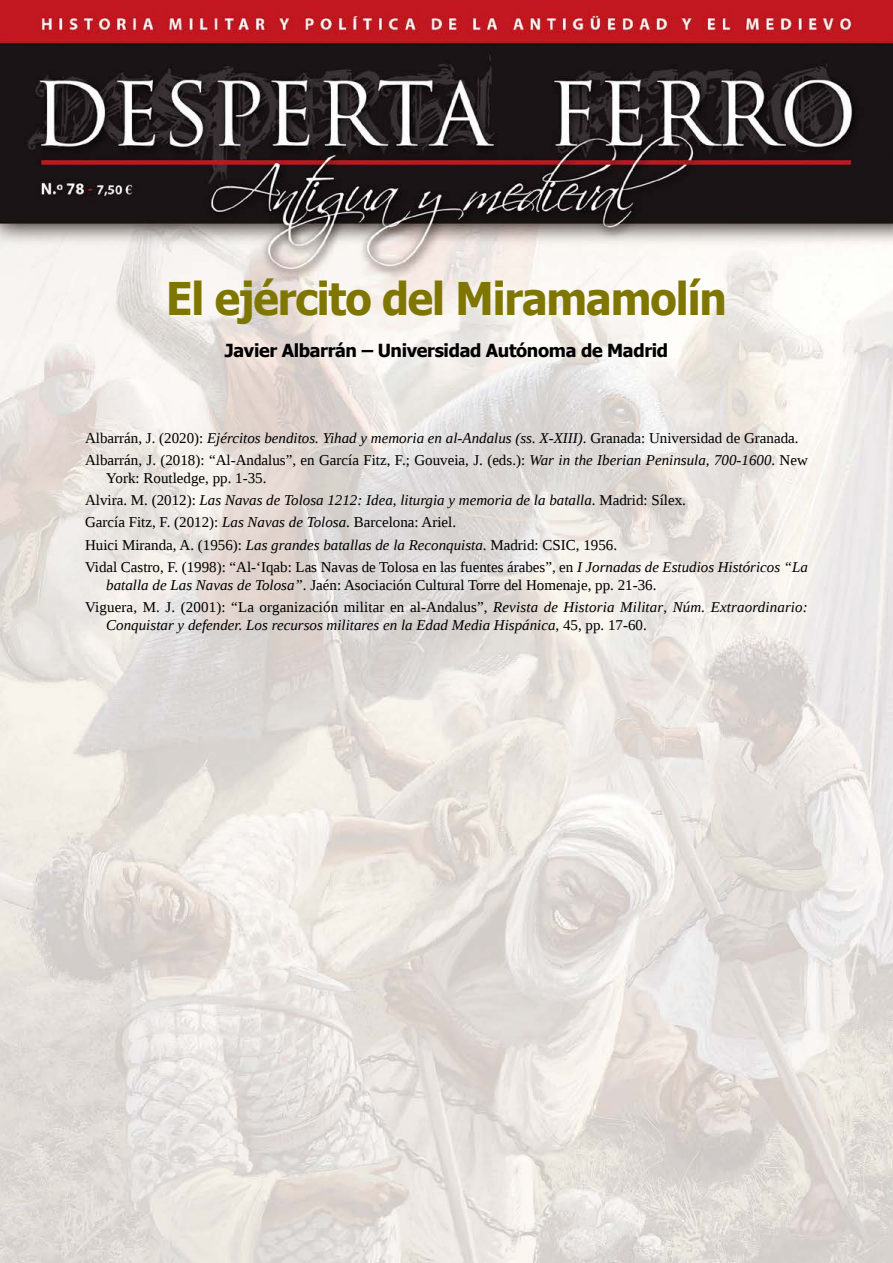
<style>
.page{position:relative;width:893px;height:1263px;background:#fff}
.page>*{position:absolute;margin:0;border:0;box-sizing:border-box;transform-origin:0 0}
.t1{font:700 45px "Tahoma";letter-spacing:-.025em;color:#7f7600;scale:.95 1}
.t2{font:700 18px "Tahoma";letter-spacing:-.02em;color:#000}
.t3{font:15px/22.2px "Liberation Serif";color:#000}
.t4{font:italic 15px "Liberation Serif";color:#000}
.s1{font-style:italic}
.s2{font-style:normal}
</style>
<div class="page">
<img style="left:0;top:0;width:893px;height:1263px">
<h1 class="t1" style="left:166px;top:278px;width:592px">El ejército del Miramamolín</h1>
<p class="t2" style="left:225px;top:342px;width:445px">Javier Albarrán – Universidad Autónoma de Madrid</p>
<p class="t3" style="left:85px;top:428px;width:724px">Albarrán, J. (2020): <span class="s1">Ejércitos benditos. Yihad y memoria en al-Andalus (ss. X-XIII)</span>. Granada: Universidad de Granada.<br>Albarrán, J. (2018): “Al-Andalus”, en García Fitz, F.; Gouveia, J. (eds.): <span class="s1">War in the Iberian Peninsula, 700-1600</span>. New</p>
<p class="t3" style="left:85px;top:468px;width:724px;text-indent:21px">York: Routledge, pp. 1-35.<br>Alvira. M. (2012): <span class="s1">Las Navas de Tolosa 1212: Idea, liturgia y memoria de la batalla</span>. Madrid: Sílex.<br>García Fitz, F. (2012): <span class="s1">Las Navas de Tolosa</span>. Barcelona: Ariel.<br>Huici Miranda, A. (1956): <span class="s1">Las grandes batallas de la Reconquista</span>. Madrid: CSIC, 1956.<br>Vidal Castro, F. (1998): “Al-‘Iqab: Las Navas de Tolosa en las fuentes árabes”, en <span class="s1">I Jornadas de Estudios Históricos “La</span></p>
<p class="t3" style="left:85px;top:575px;width:724px;text-indent:21px"><span class="s1">batalla de Las Navas de Tolosa”</span>. Jaén: Asociación Cultural Torre del Homenaje, pp. 21-36.<br>Viguera, M. J. (2001): “La organización militar en al-Andalus”, <span class="s1">Revista de Historia Militar</span>, <span class="s1">Núm. Extraordinario:</span></p>
<p class="t4" style="left:106px;top:619px;width:542px">Conquistar y defender. Los recursos militares en la Edad Media Hispánica<span class="s2">, 45, pp. 17-60.</span></p>
</div>
